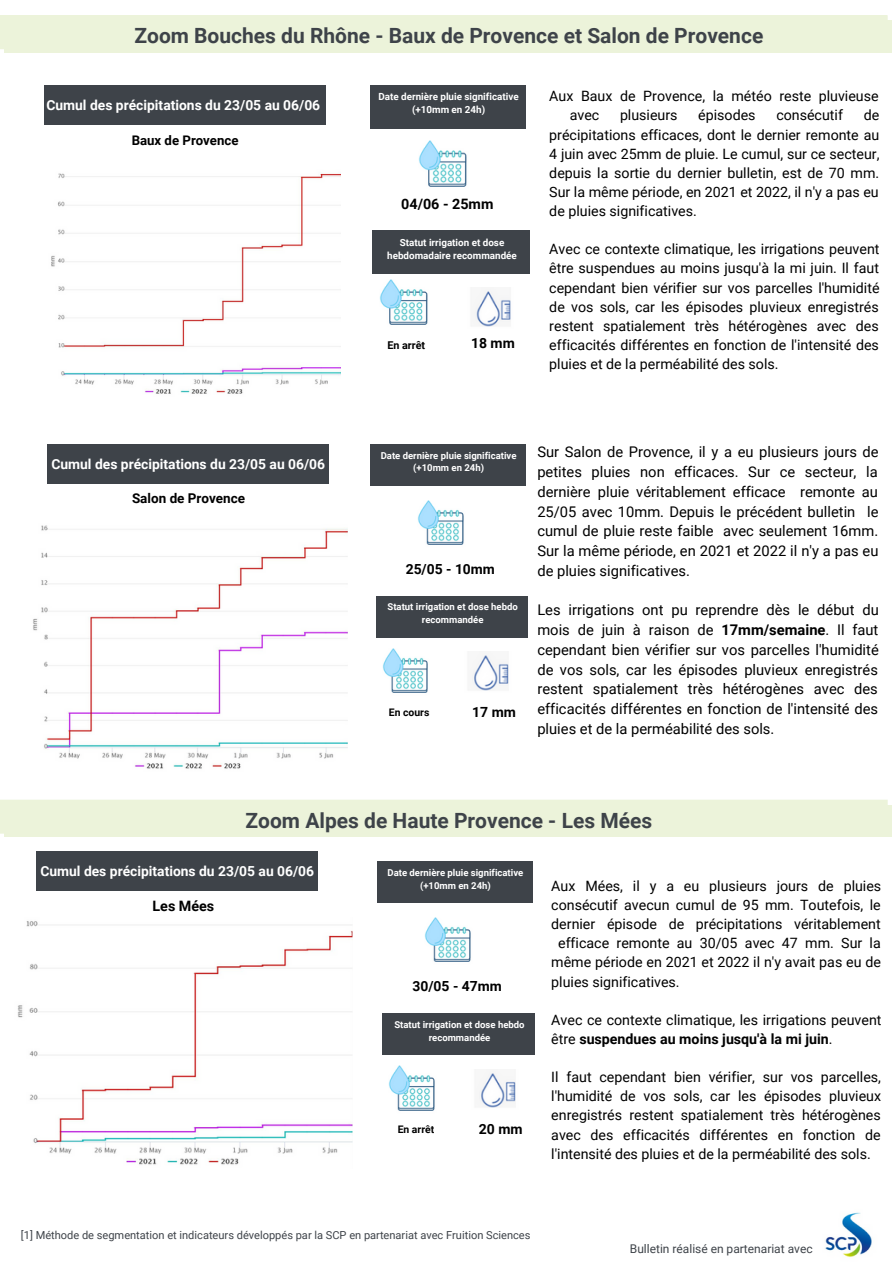
<style>
.page{position:relative;width:893px;height:1264px;background:#fff}
.page>*{position:absolute;margin:0;border:0;box-sizing:border-box;transform-origin:0 0}
.t1{font:700 21px "Roboto";color:#3e4349}
.t2{font:14.7px/19.8px "Roboto";color:#000;text-align:justify}
.t3{font:700 14.4px "Roboto";color:#000}
.t4{font:14.25px/19px "Roboto";color:#000;text-align:justify}
.t5{font:700 13.95px "Roboto";color:#000}
.t6{font:700 13.8px "Roboto";color:#fff}
.t7{font:700 13.5px "Roboto";color:#000}
.t8{font:700 13.2px "Roboto";color:#000}
.t9{font:12px "Roboto";color:#3e4349}
.t10{font:11.1px "Roboto";color:#3e4349}
.t11{font:700 10.8px "Roboto";color:#000}
.t12{font:700 10.35px "Roboto";color:#000}
.t13{font:700 9.9px/13px "Roboto";color:#fff;text-align:center}
.t14{font:700 9.6px/12.8px "Roboto";color:#fff;text-align:center}
.s1{font-weight:700}
</style>
<div class="page">
<img style="left:825px;top:1212px;width:47px;height:46px">
<div style="left:44px;top:85px;width:282px;height:39px;background:#3e4349"></div>
<div style="left:370px;top:85px;width:155px;height:43px;background:#3e4349"></div>
<img style="left:419px;top:141px;width:48px;height:46px">
<img style="left:380px;top:279px;width:48px;height:46px">
<img style="left:475px;top:289px;width:36px;height:38px">
<div style="left:372px;top:231px;width:157px;height:43px;background:#3e4349"></div>
<div style="left:370px;top:444px;width:155px;height:41px;background:#3e4349"></div>
<img style="left:418px;top:500px;width:46px;height:45px">
<div style="left:376px;top:595px;width:152px;height:42px;background:#3e4349"></div>
<img style="left:472px;top:653px;width:37px;height:38px">
<img style="left:382px;top:648px;width:46px;height:45px">
<div style="left:48px;top:445px;width:281px;height:39px;background:#3e4349"></div>
<div style="left:5px;top:805px;width:886px;height:32px;background:#ecf3da"></div>
<svg style="left:0;top:799px;width:887px;height:34px"></svg>
<div style="left:37px;top:851px;width:281px;height:39px;background:#3e4349"></div>
<div style="left:377px;top:861px;width:155px;height:41px;background:#3e4349"></div>
<img style="left:424px;top:917px;width:47px;height:45px">
<div style="left:382px;top:1013px;width:152px;height:41px;background:#3e4349"></div>
<img style="left:479px;top:1071px;width:37px;height:37px">
<img style="left:389px;top:1065px;width:46px;height:46px">
<div style="left:5px;top:21px;width:886px;height:32px;background:#ecf3da"></div>
<svg style="left:0;top:15px;width:887px;height:34px"></svg>
<img style="left:51px;top:173px;width:289px;height:221px">
<img style="left:33px;top:525px;width:314px;height:244px">
<img style="left:18px;top:921px;width:334px;height:244px">
<p class="t1" style="left:134px;top:24px;width:630px">Zoom Bouches du Rhône - Baux de Provence et Salon de Provence</p>
<p class="t6" style="left:46px;top:97px;width:275px">Cumul des précipitations du 23/05 au 06/06</p>
<p class="t8" style="left:132px;top:133px;width:108px">Baux de Provence</p>
<p class="t6" style="left:51px;top:456px;width:275px">Cumul des précipitations du 23/05 au 06/06</p>
<p class="t7" style="left:132px;top:490px;width:115px">Salon de Provence</p>
<p class="t13" style="left:378px;top:90px;width:142px">Date dernière pluie significative (+10mm en 24h)</p>
<p class="t3" style="left:401px;top:196px;width:94px">04/06 - 25mm</p>
<p class="t13" style="left:387px;top:236px;width:131px">Statut irrigation et dose hebdomadaire recommandée</p>
<p class="t11" style="left:387px;top:338px;width:39px">En arrêt</p>
<p class="t5" style="left:471px;top:334px;width:45px">18 mm</p>
<p class="t4" style="left:569px;top:87px;width:310px;text-indent:-20px">Aux Baux de Provence, la météo reste pluvieuse avec</p>
<p class="t4" style="left:620px;top:106px;width:59px">plusieurs</p>
<p class="t4" style="left:698px;top:106px;width:59px">épisodes</p>
<p class="t4" style="left:776px;top:106px;width:68px">consécutif</p>
<p class="t4" style="left:549px;top:106px;width:332px;text-indent:314px">de précipitations efficaces, dont le dernier remonte au 4 juin avec 25mm de pluie. Le cumul, sur ce secteur, depuis la sortie du dernier bulletin, est de 70 mm.<br>Sur la même période, en 2021 et 2022, il n'y a pas eu de pluies significatives.</p>
<p class="t4" style="left:549px;top:240px;width:332px">Avec ce contexte climatique, les irrigations peuvent être suspendues au moins jusqu'à la mi juin. Il faut cependant bien vérifier sur vos parcelles l'humidité de vos sols, car les épisodes pluvieux enregistrés restent spatialement très hétérogènes avec des efficacités différentes en fonction de l'intensité des pluies et de la perméabilité des sols.</p>
<p class="t14" style="left:381px;top:449px;width:137px">Date dernière pluie significative (+10mm en 24h)</p>
<p class="t5" style="left:405px;top:561px;width:91px">25/05 - 10mm</p>
<p class="t14" style="left:387px;top:600px;width:132px">Statut irrigation et dose hebdo recommandée</p>
<p class="t12" style="left:389px;top:706px;width:42px">En cours</p>
<p class="t5" style="left:472px;top:703px;width:45px">17 mm</p>
<p class="t2" style="left:537px;top:442px;width:343px">Sur Salon de Provence, il y a eu plusieurs jours de petites pluies non efficaces. Sur ce secteur, la dernière pluie véritablement efficace remonte au 25/05 avec 10mm. Depuis le précédent bulletin le cumul de pluie reste faible avec seulement 16mm.<br>Sur la même période, en 2021 et 2022 il n'y a pas eu de pluies significatives.</p>
<p class="t2" style="left:537px;top:600px;width:343px">Les irrigations ont pu reprendre dès le début du mois de juin à raison de <span class="s1">17mm/semaine</span>. Il faut cependant bien vérifier sur vos parcelles l'humidité de vos sols, car les épisodes pluvieux enregistrés restent spatialement très hétérogènes avec des efficacités différentes en fonction de l'intensité des pluies et de la perméabilité des sols.</p>
<p class="t1" style="left:245px;top:808px;width:408px">Zoom Alpes de Haute Provence - Les Mées</p>
<p class="t6" style="left:73px;top:861px;width:198px">Précipitations P2 14/03 - 24/04</p>
<p class="t3" style="left:152px;top:897px;width:63px">Les Mées</p>
<p class="t6" style="left:40px;top:862px;width:275px">Cumul des précipitations du 23/05 au 06/06</p>
<p class="t14" style="left:387px;top:866px;width:137px">Date dernière pluie significative (+10mm en 24h)</p>
<p class="t4" style="left:551px;top:876px;width:331px">Aux Mées, il y a eu plusieurs jours de pluies</p>
<p class="t4" style="left:551px;top:895px;width:331px">consécutif avecun cumul de 95 mm. Toutefois, le</p>
<p class="t4" style="left:551px;top:914px;width:331px">dernier épisode de précipitations véritablement</p>
<p class="t4" style="left:558px;top:933px;width:324px">efficace remonte au 30/05 avec 47 mm. Sur la</p>
<p class="t4" style="left:551px;top:953px;width:331px">même période en 2021 et 2022 il n'y avait pas eu de</p>
<p class="t4" style="left:551px;top:972px;width:130px">pluies significatives.</p>
<p class="t4" style="left:551px;top:1010px;width:332px">Avec ce contexte climatique, les irrigations peuvent être <span class="s1">suspendues au moins jusqu'à la mi juin</span>.</p>
<p class="t4" style="left:551px;top:1067px;width:331px">Il faut cependant bien vérifier, sur vos parcelles, l'humidité de vos sols, car les épisodes pluvieux enregistrés restent spatialement très hétérogènes avec des efficacités différentes en fonction de l'intensité des pluies et de la perméabilité des sols.</p>
<p class="t5" style="left:412px;top:978px;width:91px">30/05 - 47mm</p>
<p class="t14" style="left:394px;top:1018px;width:132px">Statut irrigation et dose hebdo recommandée</p>
<p class="t12" style="left:397px;top:1123px;width:38px">En arrêt</p>
<p class="t5" style="left:479px;top:1121px;width:45px">20 mm</p>
<p class="t10" style="left:21px;top:1228px;width:511px">[1] Méthode de segmentation et indicateurs développés par la SCP en partenariat avec Fruition Sciences</p>
<p class="t9" style="left:630px;top:1241px;width:184px">Bulletin réalisé en partenariat avec</p>
</div>
